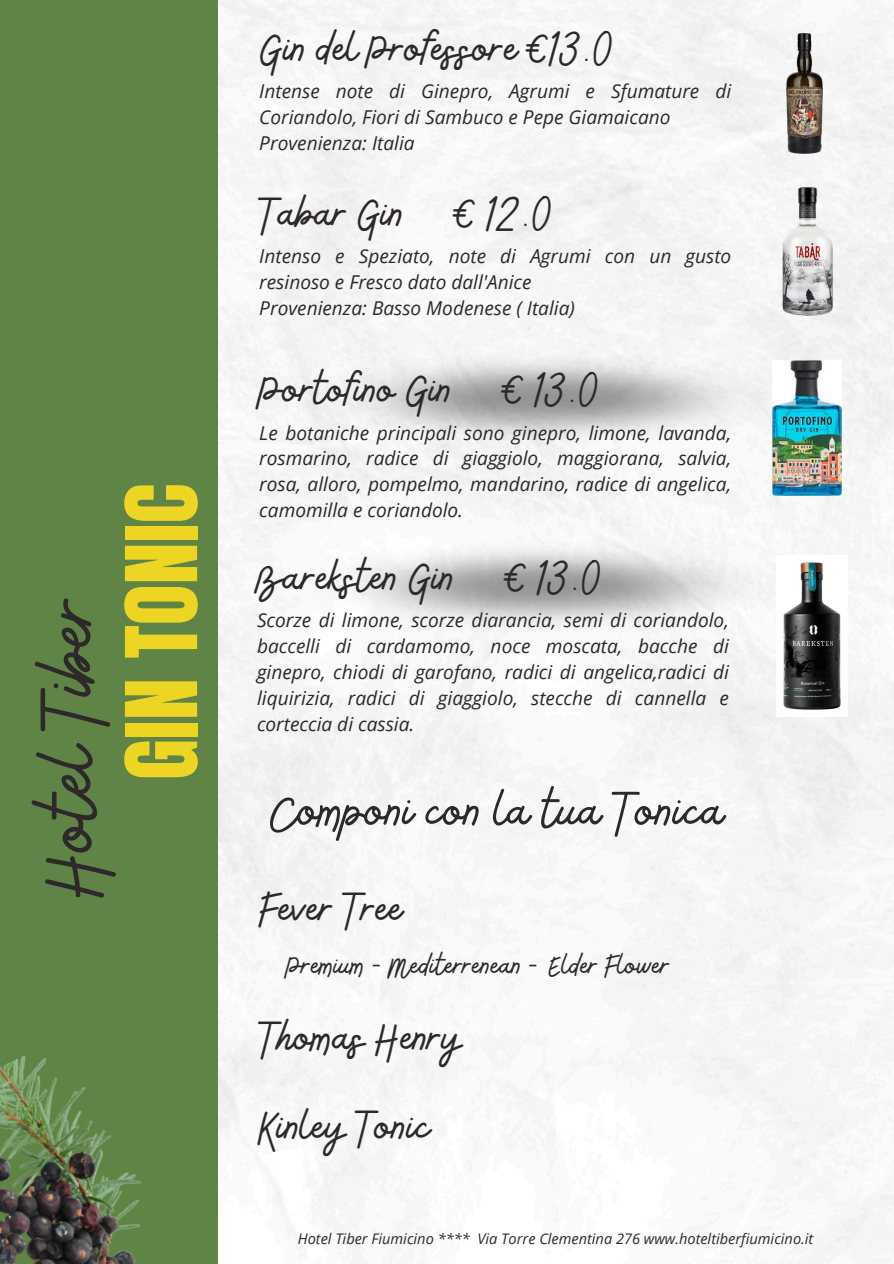
<style>
.page{position:relative;width:894px;height:1264px;background:#fff}
.page>*{position:absolute;margin:0;border:0;box-sizing:border-box;transform-origin:0 0}
.t1{font:90px "Bellaboo";color:#2d282a}
.t2{font:84px "Anton";color:#ecd523}
.t3{font:58.2px "Bellaboo";color:#2d282a}
.t4{font:49.2px "Bellaboo";color:#2d282a}
.t5{font:32.7px "Bellaboo";color:#2d282a}
.t6{font:italic 19.05px/25.8px "Open Sans";color:#2d282a}
.t7{font:italic 14.55px "Open Sans";color:#2d282a}
</style>
<div class="page">
<div style="left:217px;top:0;width:676px;height:1263px;background:#f5f5f5"></div>
<div style="left:0;top:0;width:217px;height:1263px;background:#608445"></div>
<img style="left:0;top:1055px;width:142px;height:208px">
<img style="left:313px;top:346px;width:477px;height:106px">
<img style="left:785px;top:34px;width:36px;height:119px">
<img style="left:737px;top:185px;width:134px;height:134px">
<img style="left:772px;top:360px;width:69px;height:135px">
<img style="left:311px;top:534px;width:477px;height:105px">
<img style="left:776px;top:555px;width:71px;height:161px">
<h6 class="t2" style="left:101px;top:779px;width:298px;rotate:-90deg">GIN TONIC</h6>
<p class="t1" style="left:12px;top:897px;width:306px;rotate:-90deg">Hotel Tiber</p>
<p class="t4" style="left:259px;top:17px;width:358px">Gin del Professore €13.0</p>
<h4 class="t6" style="left:259px;top:78px;width:473px">Intense note di Ginepro, Agrumi e Sfumature di<br>Coriandolo, Fiori di Sambuco e Pepe Giamaicano<br>Provenienza: Italia</h4>
<p class="t4" style="left:259px;top:181px;width:297px">Tabar Gin € 12.0</p>
<h4 class="t6" style="left:259px;top:243px;width:473px">Intenso e Speziato, note di Agrumi con un gusto resinoso e Fresco dato dall'Anice<br>Provenienza: Basso Modenese ( Italia)</h4>
<h6 class="t4" style="left:259px;top:358px;width:343px">Portofino Gin € 13.0</h6>
<h3 class="t6" style="left:259px;top:419px;width:473px;text-align:justify">Le botaniche principali sono ginepro, limone, lavanda, rosmarino, radice di giaggiolo, maggiorana, salvia, rosa, alloro, pompelmo, mandarino, radice di angelica, camomilla e coriandolo.</h3>
<h5 class="t4" style="left:257px;top:545px;width:348px">Bareksten Gin € 13.0</h5>
<h4 class="t6" style="left:257px;top:607px;width:473px;text-align:justify">Scorze di limone, scorze diarancia, semi di coriandolo, baccelli di cardamomo, noce moscata, bacche di ginepro, chiodi di garofano, radici di angelica,radici di liquirizia, radici di giaggiolo, stecche di cannella e corteccia di cassia.</h4>
<p class="t3" style="left:271px;top:773px;width:453px">Componi con la tua Tonica</p>
<h6 class="t4" style="left:259px;top:876px;width:145px">Fever Tree</h6>
<h6 class="t5" style="left:286px;top:943px;width:384px">Premium - Mediterrenean - Elder Flower</h6>
<h4 class="t4" style="left:259px;top:1005px;width:203px">Thomas Henry</h4>
<p class="t4" style="left:259px;top:1094px;width:172px">Kinley Tonic</p>
<p class="t7" style="left:298px;top:1228px;width:517px">Hotel Tiber Fiumicino **** Via Torre Clementina 276 www.hoteltiberfiumicino.it</p>
</div>
